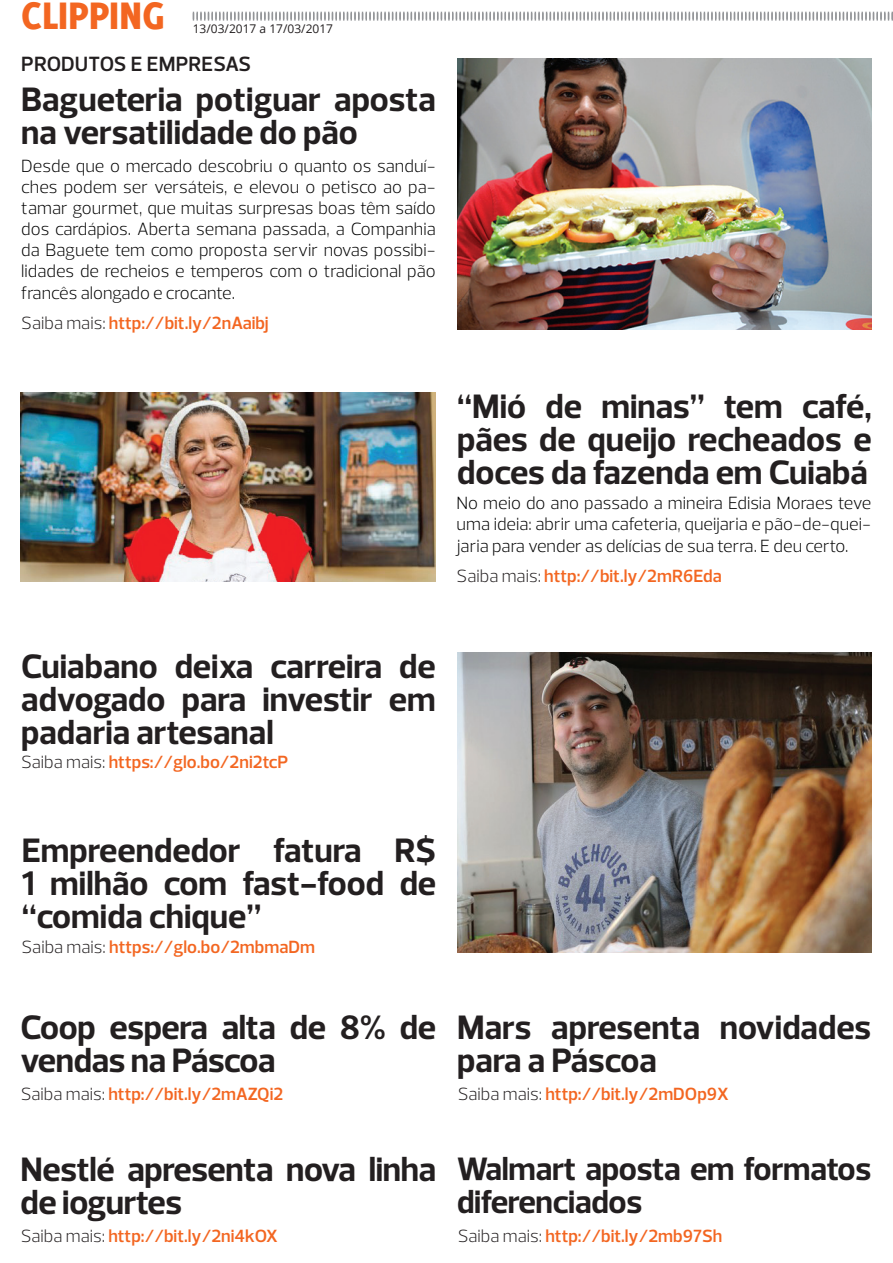
<style>
.page{position:relative;width:893px;height:1263px;background:#fff}
.page>*{position:absolute;margin:0;border:0;box-sizing:border-box;transform-origin:0 0}
.t1{font:800 42px "Delicious";color:#f36621}
.t2{font:700 34.5px/33px "Prelo";color:#231f20}
.t3{font:700 33px/33px "Prelo";letter-spacing:-.01em;color:#231f20}
.t4{font:600 21px "Prelo";letter-spacing:.005em;color:#231f20}
.t5{font:300 18px/21.1px "Prelo";color:#000;text-align:justify}
.t6{font:600 18px "Prelo";color:#f36621}
.t7{font:12px "Open Sans";color:#231f20}
.s1{font-weight:300;color:#231f20}
</style>
<div class="page">
<svg style="left:193px;top:12px;width:700px;height:9px"></svg>
<img style="left:457px;top:59px;width:415px;height:270px">
<img style="left:21px;top:392px;width:414px;height:190px">
<img style="left:457px;top:652px;width:415px;height:300px">
<h1 class="t1" style="left:21px;top:-9px;width:145px">CLIPPING</h1>
<p class="t7" style="left:193px;top:20px;width:142px">13/03/2017 a 17/03/2017</p>
<p class="t4" style="left:21px;top:51px;width:231px">PRODUTOS E EMPRESAS</p>
<h2 class="t2" style="left:21px;top:83px;width:416px">Bagueteria potiguar aposta na versatilidade do pão</h2>
<p class="t5" style="left:21px;top:156px;width:416px">Desde que o mercado descobriu o quanto os sanduí&shy;ches podem ser versáteis, e elevou o petisco ao pa&shy;tamar gourmet, que muitas surpresas boas têm saído dos cardápios. Aberta semana passada, a Companhia da Baguete tem como proposta servir novas possibi&shy;lidades de recheios e temperos com o tradicional pão francês alongado e crocante.</p>
<p class="t6" style="left:21px;top:312px;width:249px"><span class="s1">Saiba mais:</span> http://bit.ly/2nAaibj</p>
<h2 class="t2" style="left:457px;top:390px;width:416px;text-align:justify">“Mió de minas” tem café, pães de queijo recheados e doces da fazenda em Cuiabá</h2>
<p class="t5" style="left:457px;top:492px;width:416px">No meio do ano passado a mineira Edisia Moraes teve uma ideia: abrir uma cafeteria, queijaria e pão-de-quei&shy;jaria para vender as delícias de sua terra. E deu certo.</p>
<p class="t6" style="left:457px;top:565px;width:267px"><span class="s1">Saiba mais:</span> http://bit.ly/2mR6Eda</p>
<h2 class="t2" style="left:21px;top:650px;width:416px;text-align:justify">Cuiabano deixa carreira de advogado para investir em padaria artesanal</h2>
<p class="t6" style="left:21px;top:751px;width:269px"><span class="s1">Saiba mais:</span> https://glo.bo/2ni2tcP</p>
<h2 class="t2" style="left:22px;top:834px;width:416px;text-align:justify">Empreendedor fatura R$ 1 milhão com fast-food de “comida chique”</h2>
<p class="t6" style="left:22px;top:935px;width:295px"><span class="s1">Saiba mais:</span> https://glo.bo/2mbmaDm</p>
<h2 class="t2" style="left:21px;top:1011px;width:417px">Coop espera alta de 8% de vendas na Páscoa</h2>
<p class="t6" style="left:21px;top:1082px;width:264px"><span class="s1">Saiba mais:</span> http://bit.ly/2mAZQi2</p>
<h2 class="t2" style="left:21px;top:1153px;width:417px">Nestlé apresenta nova linha de iogurtes</h2>
<p class="t6" style="left:21px;top:1224px;width:258px"><span class="s1">Saiba mais:</span> http://bit.ly/2ni4kOX</p>
<h2 class="t2" style="left:457px;top:1011px;width:416px">Mars apresenta novidades para a Páscoa</h2>
<p class="t6" style="left:458px;top:1082px;width:273px"><span class="s1">Saiba mais:</span> http://bit.ly/2mDOp9X</p>
<h3 class="t3" style="left:457px;top:1153px;width:416px">Walmart aposta em formatos diferenciados</h3>
<p class="t6" style="left:458px;top:1224px;width:266px"><span class="s1">Saiba mais:</span> http://bit.ly/2mb97Sh</p>
</div>
